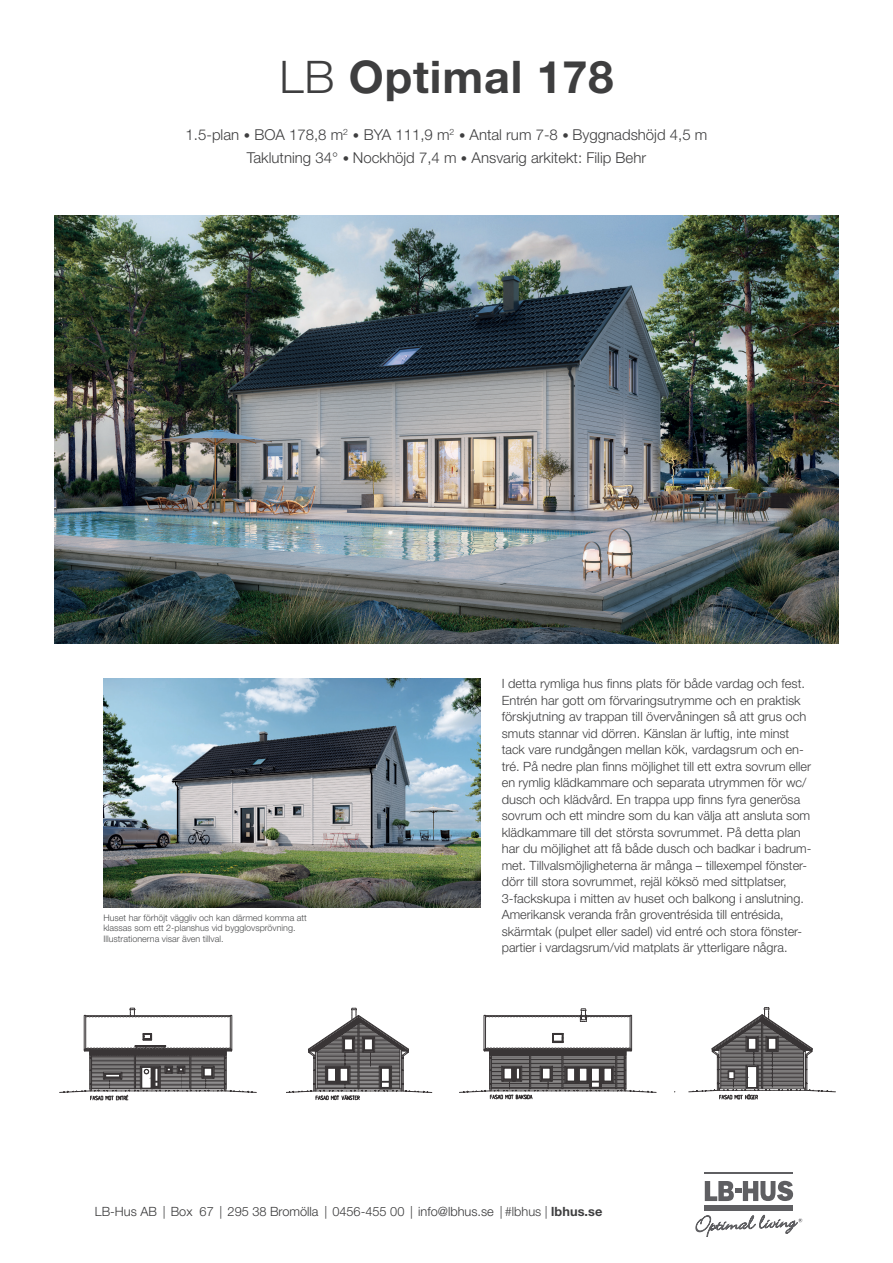
<style>
.page{position:relative;width:893px;height:1263px;background:#fff}
.page>*{position:absolute;margin:0;border:0;box-sizing:border-box;transform-origin:0 0}
.t1{font:700 45px "Helvetica Neue LT Pro";letter-spacing:.02em;color:#3e3e3f}
.t2{font:300 15px/22.5px "Helvetica Neue LT Pro";color:#3e3e3f;text-align:center}
.t3{font:300 12.75px/16.5px "Helvetica Neue LT Std";color:#3e3e3f}
.t4{font:300 12.75px "Helvetica Neue LT Pro";color:#383839}
.t5{font:300 9px/10.8px "Helvetica Neue LT Pro";color:#4b4c4d}
.s1{font-weight:300}
.s2{font-size:12.75px}
.s3{color:#3e3e3f}
.s4{font-weight:700;color:#3e3e3f}
</style>
<div class="page">
<svg style="left:696px;top:1215px;width:106px;height:22px"></svg>
<svg style="left:705px;top:1180px;width:88px;height:21px"></svg>
<hr style="left:705px;top:1172px;width:88px;height:2px;background:#5f5f62">
<div style="left:705px;top:1205px;width:88px;height:5px;background:#5f5f62"></div>
<img style="left:54px;top:216px;width:785px;height:427px">
<img style="left:103px;top:678px;width:378px;height:229px">
<svg style="left:459px;top:1008px;width:198px;height:92px"></svg>
<svg style="left:675px;top:1007px;width:161px;height:93px"></svg>
<svg style="left:59px;top:1007px;width:198px;height:94px"></svg>
<svg style="left:287px;top:1007px;width:146px;height:94px"></svg>
<h1 class="t1" style="left:279px;top:49px;width:336px"><span class="s1">LB</span> Optimal 178</h1>
<p class="t2" style="left:186px;top:123px;width:523px">1.5-plan <span class="s2">•</span> BOA 178,8 m<sup>2</sup> <span class="s2">•</span> BYA 111,9 m<sup>2</sup> <span class="s2">•</span> Antal rum 7-8 <span class="s2">•</span> Byggnadshöjd 4,5 m<br>Taklutning 34° <span class="s2">•</span> Nockhöjd 7,4 m <span class="s2">•</span> Ansvarig arkitekt: Filip Behr</p>
<p class="t5" style="left:103px;top:912px;width:205px">Huset har förhöjt väggliv och kan därmed komma att klassas som ett 2-planshus vid bygglovsprövning.<br>Illustrationerna visar även tillval.</p>
<p class="t3" style="left:502px;top:675px;width:311px">I detta rymliga hus finns plats för både vardag och fest.<br>Entrén har gott om förvaringsutrymme och en praktisk förskjutning av trappan till övervåningen så att grus och smuts stannar vid dörren. Känslan är luftig, inte minst tack vare rundgången mellan kök, vardagsrum och en&shy;tré. På nedre plan finns möjlighet till ett extra sovrum eller en rymlig klädkammare och separata utrymmen för wc/ dusch och klädvård. En trappa upp finns fyra generösa sovrum och ett mindre som du kan välja att ansluta som klädkammare till det största sovrummet. På detta plan har du möjlighet att få både dusch och badkar i badrum&shy;met. Tillvalsmöjligheterna är många – tillexempel fönster&shy;dörr till stora sovrummet, rejäl köksö med sittplatser, 3-fackskupa i mitten av huset och balkong i anslutning.<br>Amerikansk veranda från groventrésida till entrésida, skärmtak (pulpet eller sadel) vid entré och stora fönster&shy;partier i vardagsrum/vid matplats är ytterligare några.</p>
<p class="t4" style="left:95px;top:1203px;width:509px">LB-Hus AB | Box 67 | 295 38 Bromölla | 0456-455 00 | info@lbhus.se | <span class="s3">#lbhus |</span> <span class="s4">lbhus.se</span></p>
</div>
